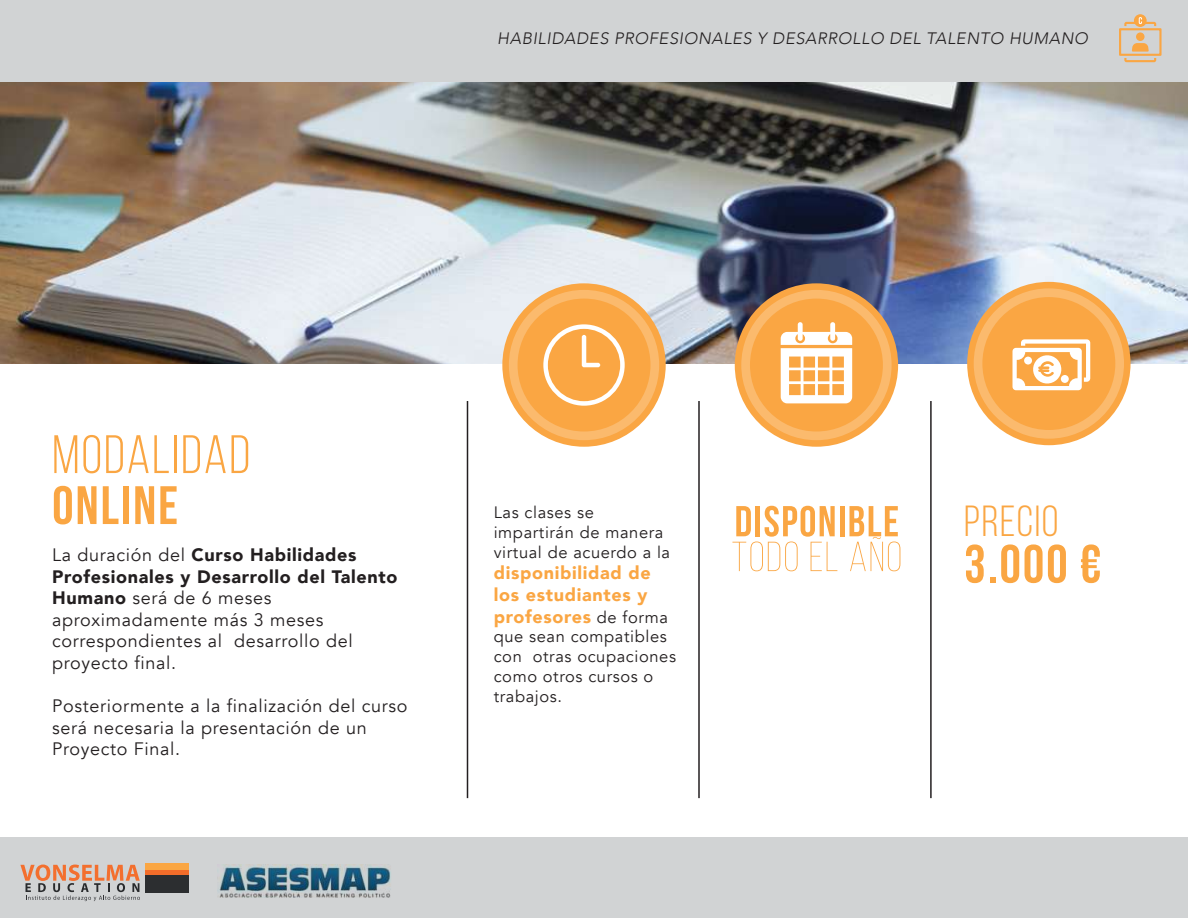
<style>
.page{position:relative;width:1188px;height:918px;background:#fff}
.page>*{position:absolute;margin:0;border:0;box-sizing:border-box;transform-origin:0 0}
.t1{font:54px "Bebas Neue";letter-spacing:.035em;color:#faa643}
.t2{font:54px "Bebas Neue";letter-spacing:.035em;color:#faa643}
.t3{font:43.5px "Bebas Neue";letter-spacing:.035em;color:#faa643}
.t4{font:18px/21.6px "Avenir";letter-spacing:.035em;color:#231f20}
.t5{font:900 18px/21.6px "Avenir";letter-spacing:.035em;color:#faa643}
.t6{font:16.5px/19.8px "Avenir";letter-spacing:.035em;color:#231f20}
.t7{font:italic 300 16.5px "Avenir";letter-spacing:.035em;color:#231f20}
.s1{font-weight:900}
.s2{font-weight:400;font-size:16.5px;color:#231f20}
</style>
<div class="page">
<img style="left:0;top:82px;width:1188px;height:281px">
<div style="left:0;top:838px;width:1188px;height:80px;background:#d1d3d4"></div>
<hr style="left:467px;top:401px;width:1px;height:397px;background:#231f20">
<hr style="left:930px;top:401px;width:2px;height:397px;background:#231f20">
<hr style="left:698px;top:401px;width:2px;height:397px;background:#231f20">
<div style="left:502px;top:283px;width:164px;height:164px;background:#faa643;border-radius:50%"></div>
<svg style="left:509px;top:290px;width:150px;height:150px;fill:#fbba6d"></svg>
<div style="left:518px;top:299px;width:132px;height:132px;background:#faa643;border-radius:50%"></div>
<svg style="left:543px;top:324px;width:82px;height:82px"></svg>
<div style="left:967px;top:282px;width:164px;height:163px;background:#faa643;border-radius:50%"></div>
<div style="left:974px;top:288px;width:150px;height:151px;background:#fbba6d;border-radius:50%"></div>
<div style="left:982px;top:297px;width:133px;height:133px;background:#faa643;border-radius:50%"></div>
<svg style="left:1013px;top:339px;width:77px;height:51px"></svg>
<div style="left:1024px;top:357px;width:8px;height:8px;background:#fff;border-radius:50%"></div>
<div style="left:1061px;top:375px;width:8px;height:8px;background:#fff;border-radius:50%"></div>
<div style="left:735px;top:283px;width:163px;height:164px;background:#faa643;border-radius:50%"></div>
<svg style="left:741px;top:290px;width:151px;height:150px;fill:#fbba6d"></svg>
<div style="left:750px;top:299px;width:133px;height:132px;background:#faa643;border-radius:50%"></div>
<svg style="left:781px;top:322px;width:71px;height:81px"></svg>
<hr style="left:840px;top:506px;width:4px;height:30px;background:#faa643">
<svg style="left:732px;top:506px;width:105px;height:65px"></svg>
<svg style="left:849px;top:506px;width:51px;height:65px"></svg>
<div style="left:0;top:0;width:1188px;height:82px;background:#d1d3d4"></div>
<svg style="left:1134px;top:14px;width:13px;height:13px"></svg>
<svg style="left:1119px;top:17px;width:43px;height:45px"></svg>
<svg style="left:20px;top:865px;width:120px;height:36px"></svg>
<div style="left:145px;top:864px;width:44px;height:6px;background:#faa643"></div>
<div style="left:145px;top:870px;width:44px;height:6px;background:#f36d2a"></div>
<div style="left:145px;top:876px;width:44px;height:17px;background:#2c2e30"></div>
<img style="left:218px;top:864px;width:173px;height:33px">
<p class="t7" style="left:497px;top:29px;width:592px">HABILIDADES PROFESIONALES Y DESARROLLO DEL TALENTO HUMANO</p>
<h1 class="t2" style="left:52px;top:426px;width:199px">MODALIDAD</h1>
<h1 class="t1" style="left:52px;top:476px;width:127px">ONLINE</h1>
<p class="t4" style="left:52px;top:544px;width:347px">La duración del <span class="s1">Curso Habilidades<br>Profesionales y Desarrollo del Talento<br>Humano</span> será de 6 meses aproximadamente más 3 meses correspondientes al desarrollo del proyecto final.</p>
<p class="t4" style="left:52px;top:696px;width:357px">Posteriormente a la finalización del curso será necesaria la presentación de un<br>Proyecto Final.</p>
<p class="t6" style="left:494px;top:503px;width:178px">Las clases se impartirán de manera virtual de acuerdo a la</p>
<p class="t5" style="left:494px;top:562px;width:176px">disponibilidad de los estudiantes y profesores <span class="s2">de forma</span></p>
<p class="t6" style="left:494px;top:627px;width:184px">que sean compatibles con otras ocupaciones como otros cursos o trabajos.</p>
<h2 class="t3" style="left:964px;top:498px;width:96px">PRECIO</h2>
<h1 class="t1" style="left:964px;top:534px;width:139px">3.000 €</h1>
</div>
